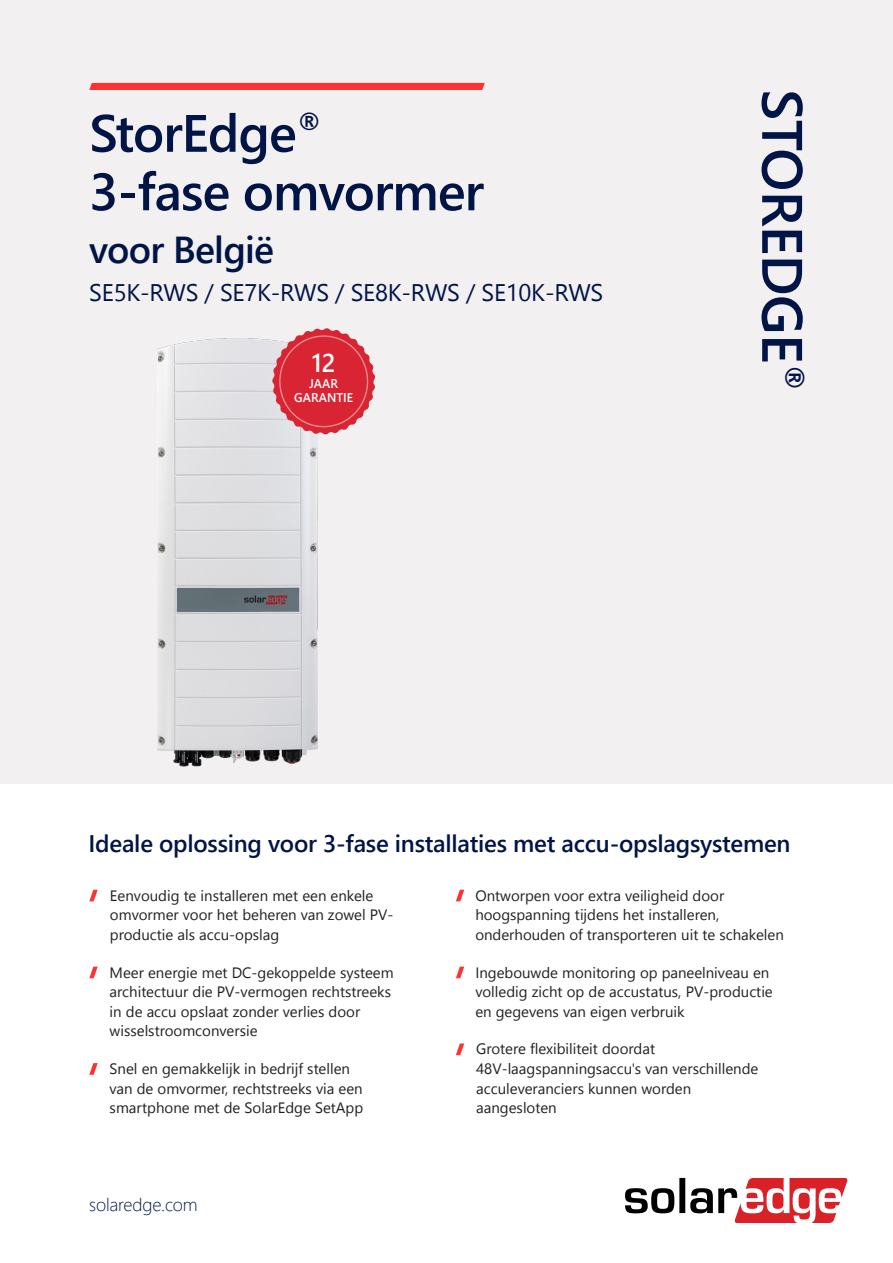
<style>
.page{position:relative;width:893px;height:1263px;background:#fff}
.page>*{position:absolute;margin:0;border:0;box-sizing:border-box;transform-origin:0 0}
.Front_Right_Title{font:600 57px "Segoe UI";letter-spacing:-.01em;color:#001446}
.Cover_title{font:600 52.5px "Segoe UI";letter-spacing:-.02em;color:#001446}
.Cover_title-2{font:600 37.5px "Segoe UI";letter-spacing:-.02em;color:#001446}
.Cover_title-3{font:600 30.6px "Segoe UI";color:#001446}
.t1{font:600 25.65px "Segoe UI";color:#fff}
.Blue_Title_Benefits{font:600 24px "Segoe UI";letter-spacing:-.01em;color:#001446}
.Cover_sub_title{font:24px "Segoe UI";letter-spacing:-.01em;color:#001446}
.Solaredge_com{font:300 18px "Segoe UI";letter-spacing:-.01em;color:#001945}
.Benefits_Style_Text{font:15px/19.6px "Segoe UI";color:#231f20}
.t2{font:600 12.6px/14.1px "Segoe UI";letter-spacing:.005em;color:#fff;text-align:center}
</style>
<div class="page">
<div style="left:0;top:0;width:893px;height:1249px;background:#f3f0f1"></div>
<div style="left:0;top:784px;width:893px;height:479px;background:#fff"></div>
<svg style="left:625px;top:1178px;width:223px;height:45px"></svg>
<div style="left:89px;top:83px;width:396px;height:7px;background:#ff3232"></div>
<svg style="left:89px;top:890px;width:9px;height:11px"></svg>
<svg style="left:456px;top:890px;width:8px;height:11px"></svg>
<svg style="left:456px;top:966px;width:8px;height:12px"></svg>
<svg style="left:89px;top:966px;width:9px;height:12px"></svg>
<svg style="left:89px;top:1063px;width:9px;height:12px"></svg>
<svg style="left:456px;top:1043px;width:8px;height:12px"></svg>
<img style="left:157px;top:338px;width:170px;height:429px">
<svg style="left:272px;top:328px;width:103px;height:106px"></svg>
<p class="Cover_title-3" style="left:296px;top:99px;width:29px">R</p>
<p class="Cover_title" style="left:89px;top:91px;width:209px">StorEdge</p>
<p class="Cover_title" style="left:89px;top:149px;width:396px">3-fase omvormer</p>
<p class="Cover_title-2" style="left:89px;top:219px;width:186px">voor België</p>
<p class="Cover_sub_title" style="left:89px;top:273px;width:516px">SE -K5 RWS / SE -K7 RWS / SE -K8 RWS / SE10 -K RWS</p>
<p class="t1" style="left:312px;top:342px;width:25px">12</p>
<p class="t2" style="left:294px;top:377px;width:61px">JAAR<br>GARANTIE</p>
<p class="Front_Right_Title" style="left:828px;top:89px;width:305px;rotate:90deg">STOREDGE<sup>R</sup></p>
<p class="Blue_Title_Benefits" style="left:89px;top:824px;width:703px">Ideale oplossing voor 3-fase installaties met accu-opslagsystemen</p>
<p class="Benefits_Style_Text" style="left:110px;top:885px;width:265px">Eenvoudig te installeren met een enkele</p>
<p class="Benefits_Style_Text" style="left:110px;top:924px;width:171px">productie als accu-opslag</p>
<p class="Benefits_Style_Text" style="left:475px;top:885px;width:310px">Ontworpen voor extra veiligheid door hoogspanning tijdens het installeren, onderhouden of transporteren uit te schakelen</p>
<p class="Benefits_Style_Text" style="left:475px;top:962px;width:299px">Ingebouwde monitoring op paneelniveau en volledig zicht op de accustatus, PV-productie en gegevens van eigen verbruik</p>
<p class="Benefits_Style_Text" style="left:110px;top:905px;width:285px">omvormer voor het beheren van zowel PV-</p>
<p class="Benefits_Style_Text" style="left:110px;top:962px;width:285px">Meer energie met DC-gekoppelde systeem architectuur die PV-vermogen rechtstreeks in de accu opslaat zonder verlies door wisselstroomconversie</p>
<p class="Benefits_Style_Text" style="left:110px;top:1058px;width:255px">Snel en gemakkelijk in bedrijf stellen van de omvormer, rechtstreeks via een smartphone met de SolarEdge SetApp</p>
<p class="Benefits_Style_Text" style="left:476px;top:1039px;width:284px">Grotere flexibiliteit doordat<br>48V-laagspanningsaccu s' van verschillende acculeveranciers kunnen worden aangesloten</p>
<p class="Solaredge_com" style="left:89px;top:1190px;width:110px">solaredge.com</p>
</div>
